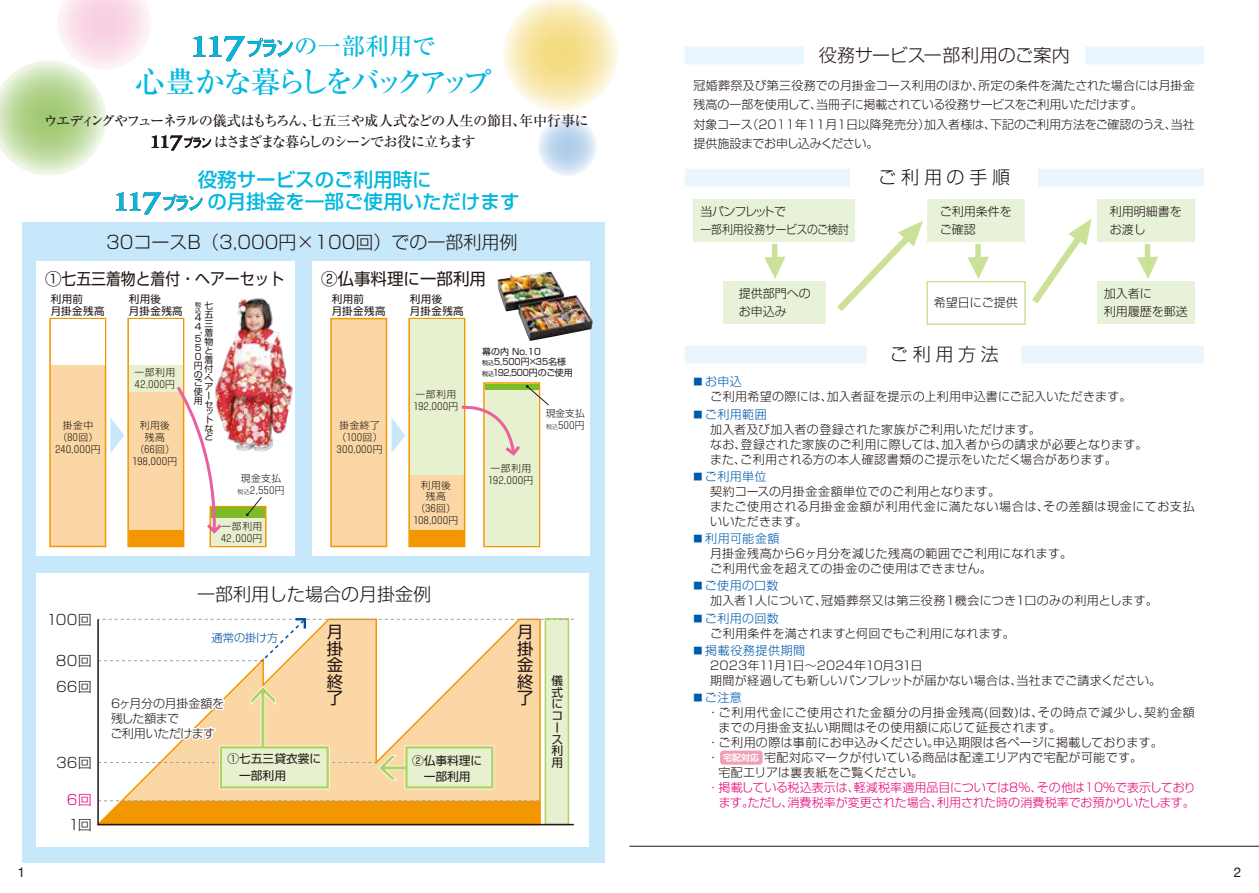
<style>
.page{position:relative;width:1259px;height:893px;background:#fff}
.page>*{position:absolute;margin:0;border:0;box-sizing:border-box;transform-origin:0 0}
.t1{font:500 30px "Ryumin Pro";letter-spacing:-.165em;color:#03b8df}
.t2{font:500 24px "Ryumin Pro";letter-spacing:-.005em;color:#03b8df}
.t3{font:500 19.5px/22.5px "Shin Go Pro";color:#03b8df;text-align:center}
.t4{font:300 18px "Shin Go Pro";color:#221815}
.t5{font:16.5px "Shin Go Pro";color:#221815}
.t6{font:16.35px/16.4px "Shin Go Pro";color:#221815}
.t7{font:500 14.25px/21px "Ryumin Pro";letter-spacing:-.105em;color:#221815;text-align:center}
.t8{font:300 14.1px/26.5px "Shin Go Pro";letter-spacing:.015em;color:#221815}
.t9{font:300 14.1px "Shin Go Pro";color:#e40077}
.t10{font:13.5px "Helvetica Neue";color:#221815}
.t11{font:300 12px/15px "Shin Go Pro";letter-spacing:.015em;color:#221815}
.t12{font:300 12px/15px "Shin Go Pro";letter-spacing:-.01em;color:#e40077;text-align:right}
.t13{font:300 12px/15px "Shin Go Pro";letter-spacing:.04em;color:#221815}
.t14{font:300 12px/15px "Shin Go Pro";letter-spacing:-.035em;color:#221815}
.t15{font:300 12px "Shin Go Pro";letter-spacing:.06em;color:#221815}
.t16{font:300 12px "Shin Go Pro";color:#005bac}
.t17{font:11.7px/11.7px "Shin Go Pro";color:#221815}
.t18{font:300 11.25px "Shin Go Pro";color:#004ea2}
.t19{font:10.5px/12px "Shin Go Pro";letter-spacing:.045em;color:#221815}
.t20{font:300 9.75px/11.7px "Shin Go Pro";letter-spacing:.05em;color:#221815}
.t21{font:9px/9px "Shin Go Pro";color:#221815}
.t22{font:700 9px "Shin M Go Pro De";color:#fff}
.t23{font:6px/6px "Shin Go Pro";color:#221815}
.s1{font-size:6px}
.s2{font-size:9px;color:#005bac}
.s3{color:#005bac}
.s4{font-size:9px}
</style>
<div class="page">
<hr style="left:629px;top:846px;width:630px;height:1px;background:#221815">
<svg style="left:538px;top:117px;width:59px;height:59px;background:#cfe0f2"></svg>
<svg style="left:503px;top:0;width:115px;height:111px"></svg>
<div style="left:22px;top:223px;width:583px;height:640px;background:#c7e8fa"></div>
<div style="left:36px;top:573px;width:553px;height:273px;background:#fff"></div>
<div style="left:36px;top:261px;width:259px;height:295px;background:#fff"></div>
<div style="left:312px;top:261px;width:277px;height:295px;background:#fff"></div>
<img style="left:237px;top:298px;width:56px;height:153px">
<img style="left:497px;top:271px;width:96px;height:70px">
<div style="left:685px;top:46px;width:518px;height:18px;background:#eaf6fd"></div>
<div style="left:804px;top:40px;width:280px;height:31px;background:#fff"></div>
<div style="left:685px;top:345px;width:518px;height:18px;background:#eaf6fd"></div>
<div style="left:867px;top:339px;width:153px;height:31px;background:#fff"></div>
<div style="left:720px;top:751px;width:42px;height:14px;background:#f19db5;border-radius:3px"></div>
<svg style="left:0;top:0;width:293px;height:175px"></svg>
<svg style="left:116px;top:192px;width:87px;height:23px"></svg>
<div style="left:685px;top:169px;width:518px;height:18px;background:#eaf6fd"></div>
<div style="left:850px;top:162px;width:187px;height:31px;background:#fff"></div>
<svg style="left:49px;top:318px;width:217px;height:229px"></svg>
<svg style="left:330px;top:318px;width:219px;height:229px"></svg>
<div style="left:693px;top:199px;width:162px;height:43px;background:#e8f2d9"></div>
<div style="left:723px;top:282px;width:102px;height:42px;background:#e8f2d9"></div>
<div style="left:927px;top:199px;width:98px;height:43px;background:#e8f2d9"></div>
<div style="left:926px;top:281px;width:99px;height:44px;background:#fff;border:2px solid #cce198"></div>
<div style="left:1097px;top:199px;width:97px;height:43px;background:#e8f2d9"></div>
<div style="left:1097px;top:282px;width:97px;height:42px;background:#e8f2d9"></div>
<svg style="left:1032px;top:219px;width:59px;height:84px"></svg>
<svg style="left:837px;top:221px;width:86px;height:90px"></svg>
<svg style="left:764px;top:244px;width:21px;height:35px"></svg>
<svg style="left:967px;top:244px;width:21px;height:35px"></svg>
<svg style="left:1137px;top:244px;width:21px;height:35px"></svg>
<svg style="left:97px;top:618px;width:477px;height:208px"></svg>
<h2 class="t2" style="left:294px;top:27px;width:143px">の一部利用で</h2>
<h1 class="t1" style="left:135px;top:58px;width:359px">心豊かな暮らしをバックアップ</h1>
<p class="t7" style="left:44px;top:109px;width:546px">ウエディングやフューネラルの儀式はもちろん、七五三や成人式などの人生の節目、年中行事に　　　　はさまざまな暮らしのシーンでお役に立ちます</p>
<h3 class="t3" style="left:110px;top:166px;width:411px">役務サービスのご利用時に<br>　　　　　の月掛金を一部ご使用いただけます</h3>
<h3 class="t4" style="left:106px;top:227px;width:413px">30コースB（3,000円×100回）での一部利用例</h3>
<h3 class="t5" style="left:45px;top:265px;width:241px">①七五三着物と着付・ヘアーセット</h3>
<h3 class="t5" style="left:321px;top:265px;width:166px">②仏事料理に一部利用</h3>
<p class="t19" style="left:51px;top:292px;width:55px">利用前<br>月掛金残高</p>
<p class="t19" style="left:129px;top:292px;width:55px">利用後<br>月掛金残高</p>
<p class="t19" style="left:332px;top:292px;width:55px">利用前<br>月掛金残高</p>
<p class="t19" style="left:410px;top:292px;width:55px">利用後<br>月掛金残高</p>
<p class="t23" style="left:195px;top:301px;width:7px">税込</p>
<p class="t21" style="left:195px;top:312px;width:8px">4<br>4</p>
<p class="t21" style="left:194px;top:331px;width:10px;line-height:10.5px">，5<br>5</p>
<p class="t21" style="left:194px;top:351px;width:10px">0円</p>
<p class="t21" style="left:194px;top:377px;width:10px;text-align:justify">ご使用</p>
<p class="t20" style="left:413px;top:387px;width:46px">一部利用<br>192,000円</p>
<p class="t21" style="left:204px;top:300px;width:10px;text-align:justify">七五三着物と着付</p>
<p class="t21" style="left:194px;top:369px;width:17px">の・</p>
<p class="t21" style="left:204px;top:374px;width:10px;line-height:7.6px">ヘア</p>
<p class="t21" style="left:204px;top:390px;width:10px">ーセ</p>
<p class="t21" style="left:204px;top:407px;width:10px;line-height:7.8px">ット</p>
<p class="t21" style="left:204px;top:423px;width:10px">など</p>
<p class="t21" style="left:482px;top:345px;width:92px;line-height:10.8px">幕の内 No.10<br><span class="s1">税込</span>5,500円×35名様<span class="s1">税込</span>192,500円のご使用</p>
<p class="t20" style="left:134px;top:365px;width:42px">一部利用<br>42,000円</p>
<p class="t20" style="left:546px;top:406px;width:40px">現金支払</p>
<p class="t20" style="left:140px;top:419px;width:32px">利用後</p>
<p class="t20" style="left:546px;top:418px;width:40px"><span class="s1">税込</span>500円</p>
<p class="t20" style="left:132px;top:430px;width:46px;text-align:center">残高<br>（66回）<br>198,000円</p>
<p class="t20" style="left:337px;top:419px;width:47px">掛金終了（100回）<br>300,000円</p>
<p class="t20" style="left:55px;top:419px;width:47px;text-align:center">掛金中（80回）<br>240,000円</p>
<p class="t20" style="left:488px;top:461px;width:46px">一部利用<br>192,000円</p>
<p class="t20" style="left:237px;top:471px;width:48px;text-align:center">現金支払<span class="s1">税込</span>2,550円</p>
<p class="t20" style="left:413px;top:478px;width:46px;text-align:center">利用後<br>残高<br>（36回）<br>108,000円</p>
<p class="t20" style="left:221px;top:519px;width:43px">一部利用<br>42,000円</p>
<p class="t8" style="left:46px;top:604px;width:47px">100回</p>
<p class="t8" style="left:56px;top:646px;width:37px">80回<br>66回</p>
<p class="t8" style="left:56px;top:748px;width:37px">36回</p>
<p class="t9" style="left:67px;top:788px;width:26px">6回</p>
<p class="t8" style="left:68px;top:809px;width:25px">1回</p>
<h3 class="t4" style="left:197px;top:580px;width:235px">一部利用した場合の月掛金例</h3>
<p class="t18" style="left:211px;top:628px;width:68px">通常の掛け方</p>
<h3 class="t6" style="left:327px;top:622px;width:18px">月掛金終了</h3>
<p class="t14" style="left:110px;top:694px;width:115px">6ヶ月分の月掛金額を残した額まで<br>ご利用いただけます</p>
<p class="t17" style="left:227px;top:749px;width:95px;line-height:16.5px">①七五三貸衣裳に　一部利用</p>
<p class="t17" style="left:412px;top:750px;width:72px;line-height:16.5px">②仏事料理に　一部利用</p>
<h3 class="t6" style="left:517px;top:622px;width:18px">月掛金終了</h3>
<p class="t17" style="left:551px;top:673px;width:13px">儀式にコース利用</p>
<h3 class="t4" style="left:818px;top:40px;width:252px">役務サービス一部利用のご案内</h3>
<p class="t11" style="left:693px;top:74px;width:503px;line-height:19.5px">冠婚葬祭及び第三役務での月掛金コース利用のほか、所定の条件を満たされた場合には月掛金残高の一部を使用して、当冊子に掲載されている役務サービスをご利用いただけます。<br>対象コース（2011年11月1日以降発売分）加入者様は、下記のご利用方法をご確認のうえ、当社提供施設までお申し込みください。</p>
<p class="t14" style="left:700px;top:201px;width:150px;line-height:18px">当パンフレットで<br>一部利用役務サービスのご検討</p>
<p class="t11" style="left:739px;top:283px;width:74px;line-height:18px">提供部門へのお申込み</p>
<h3 class="t4" style="left:878px;top:162px;width:133px">ご利用の手順</h3>
<p class="t11" style="left:940px;top:201px;width:73px;line-height:18px">ご利用条件をご確認</p>
<p class="t11" style="left:934px;top:294px;width:85px">希望日にご提供</p>
<h3 class="t4" style="left:889px;top:339px;width:111px">ご利用方法</h3>
<p class="t11" style="left:1110px;top:201px;width:73px;line-height:18px">利用明細書をお渡し</p>
<p class="t11" style="left:1104px;top:283px;width:85px;line-height:18px">加入者に<br>利用履歴を郵送</p>
<p class="t11" style="left:710px;top:373px;width:423px;text-indent:-17px"><span class="s2">■</span> <span class="s3">お申込<br></span>ご利用希望の際には、加入者証を提示の上利用申込書にご記入いただきます。</p>
<p class="t11" style="left:710px;top:405px;width:439px;text-indent:-16px"><span class="s2">■</span> <span class="s3">ご利用範囲<br></span>加入者及び加入者の登録された家族がご利用いただけます。<br>なお、登録された家族のご利用に際しては、加入者からの請求が必要となります。また、ご利用される方の本人確認書類のご提示をいただく場合があります。</p>
<p class="t13" style="left:710px;top:467px;width:486px;text-indent:-16px"><span class="s2">■</span> <span class="s3">ご利用単位<br></span>契約コースの月掛金金額単位でのご利用となります。<br>またご使用される月掛金金額が利用代金に満たない場合は、その差額は現金にてお支払いいただきます。</p>
<p class="t11" style="left:710px;top:530px;width:363px;text-indent:-16px"><span class="s2">■</span> <span class="s3">利用可能金額<br></span>月掛金残高から6ヶ月分を減じた残高の範囲でご利用になれます。ご利用代金を超えての掛金のご使用はできません。</p>
<p class="t11" style="left:710px;top:577px;width:449px;text-indent:-17px"><span class="s2">■</span> <span class="s3">ご使用の口数<br></span>加入者１人について、冠婚葬祭又は第三役務１機会につき１口のみの利用とします。</p>
<p class="t11" style="left:710px;top:609px;width:306px;text-indent:-16px"><span class="s2">■</span> <span class="s3">ご利用の回数<br></span>ご利用条件を満されますと何回でもご利用になれます。</p>
<p class="t11" style="left:710px;top:641px;width:453px;text-indent:-17px"><span class="s2">■</span> <span class="s3">掲載役務提供期間<br></span>2023年11月1日～2024年10月31日<br>期間が経過しても新しいパンフレットが届かない場合は、当社までご請求ください。</p>
<p class="t16" style="left:693px;top:688px;width:50px"><span class="s4">■</span> ご注意</p>
<p class="t15" style="left:707px;top:703px;width:489px">・ ご利用代金にご使用された金額分の月掛金残高(回数)は、その時点で減少し、契約金額</p>
<p class="t11" style="left:718px;top:719px;width:344px">までの月掛金支払い期間はその使用額に応じて延長されます。</p>
<p class="t11" style="left:710px;top:734px;width:454px">･ ご利用の際は事前にお申込みください。申込期限は各ページに掲載しております。</p>
<p class="t11" style="left:710px;top:749px;width:433px">･　　　　宅配対応マークが付いている商品は配達エリア内で宅配が可能です。</p>
<p class="t11" style="left:718px;top:764px;width:206px">宅配エリアは裏表紙をご覧ください。</p>
<p class="t12" style="left:710px;top:779px;width:487px">･ 掲載している税込表示は、軽減税率適用品目については8%、その他は10%で表示しております。ただし、消費税率が変更された場合、利用された時の消費税率でお預かりいたします。</p>
<p class="t22" style="left:723px;top:750px;width:38px">宅配対応</p>
<p class="t10" style="left:18px;top:863px;width:9px">1</p>
<p class="t10" style="left:1234px;top:863px;width:9px">2</p>
</div>
